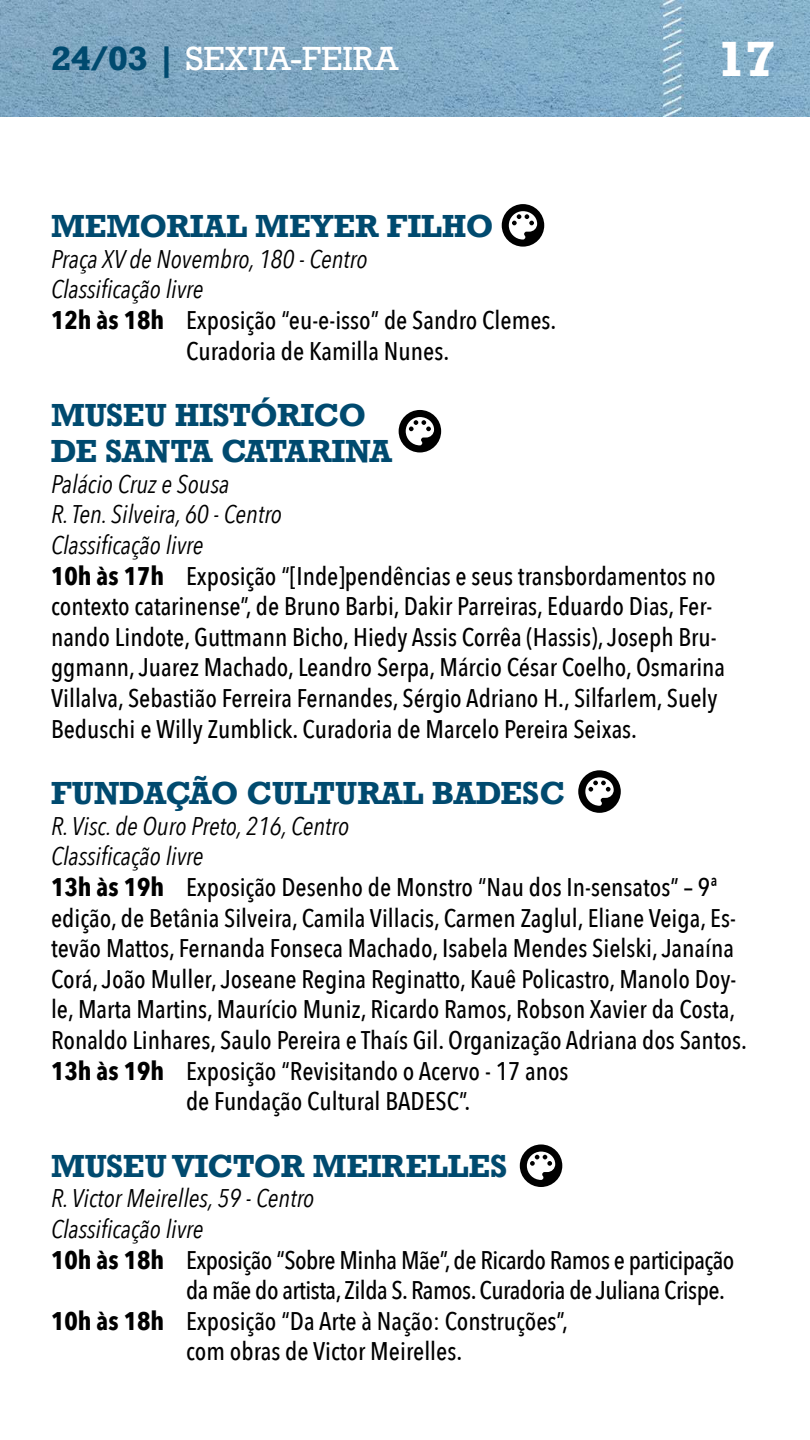
<style>
.page{position:relative;width:810px;height:1440px;background:#fff}
.page>*{position:absolute;margin:0;border:0;box-sizing:border-box;transform-origin:0 0}
.t1{font:700 46.5px "Rockwell";color:#fff}
.t2{font:31.5px "Rockwell";color:#fff}
.t3{font:700 30px "Rockwell";color:#004a6f}
.t4{font:700 30px/36px "Rockwell";letter-spacing:-.02em;color:#004a6f}
.t5{font:500 25.5px/30.6px "Avenir Next Condensed";color:#000}
.t6{font:italic 25.5px "Avenir Next Condensed";color:#000}
.t7{font:500 25.5px "Avenir Next Condensed";letter-spacing:-.02em;color:#000}
.s1{font-weight:700;color:#004a6f}
.s2{font-weight:700}
.s3{font-weight:400;font-style:italic}
</style>
<div class="page">
<img style="left:0;top:0;width:810px;height:117px">
<div style="left:502px;top:204px;width:42px;height:43px;background:#000;border-radius:50%"></div>
<svg style="left:509px;top:211px;width:28px;height:29px"></svg>
<div style="left:399px;top:410px;width:42px;height:42px;background:#000;border-radius:50%"></div>
<svg style="left:406px;top:417px;width:28px;height:28px"></svg>
<div style="left:578px;top:770px;width:43px;height:43px;background:#000;border-radius:50%"></div>
<svg style="left:585px;top:777px;width:29px;height:29px"></svg>
<div style="left:520px;top:1144px;width:42px;height:43px;background:#000;border-radius:50%"></div>
<svg style="left:527px;top:1152px;width:28px;height:28px"></svg>
<p class="t2" style="left:51px;top:40px;width:350px"><span class="s1">24/03 |</span> SEXTA-FEIRA</p>
<h1 class="t1" style="left:717px;top:29px;width:60px">17</h1>
<p class="t3" style="left:51px;top:207px;width:444px">MEMORIAL MEYER FILHO</p>
<p class="t6" style="left:51px;top:244px;width:318px">Praça XV de Novembro, 180 - Centro</p>
<p class="t6" style="left:51px;top:274px;width:154px">Classificação livre</p>
<p class="t5" style="left:51px;top:305px;width:507px"><span class="s2">12h às 18h</span> Exposição “eu-e-isso” de Sandro Clemes.</p>
<p class="t5" style="left:186px;top:335px;width:265px">Curadoria de Kamilla Nunes.</p>
<p class="t4" style="left:51px;top:397px;width:343px">MUSEU HISTÓRICO<br>DE SANTA CATARINA</p>
<p class="t5" style="left:51px;top:469px;width:676px"><span class="s3">Palácio Cruz e Sousa<br>R. Ten. Silveira, 60 - Centro<br>Classificação livre<br></span><span class="s2">10h às 17h</span> Exposição “[Inde]pendências e seus transbordamentos no contexto catarinense”, de Bruno Barbi, Dakir Parreiras, Eduardo Dias, Fer&shy;nando Lindote, Guttmann Bicho, Hiedy Assis Corrêa (Hassis), Joseph Bru&shy;ggmann, Juarez Machado, Leandro Serpa, Márcio César Coelho, Osmarina Villalva, Sebastião Ferreira Fernandes, Sérgio Adriano H., Silfarlem, Suely Beduschi e Willy Zumblick. Curadoria de Marcelo Pereira Seixas.</p>
<p class="t3" style="left:51px;top:774px;width:515px">FUNDAÇÃO CULTURAL BADESC</p>
<p class="t6" style="left:51px;top:811px;width:300px">R. Visc. de Ouro Preto, 216, Centro</p>
<p class="t6" style="left:51px;top:841px;width:154px">Classificação livre</p>
<p class="t5" style="left:51px;top:872px;width:668px"><span class="s2">13h às 19h</span> Exposição Desenho de Monstro “Nau dos In-sensatos” – 9ª</p>
<p class="t5" style="left:51px;top:902px;width:686px">edição, de Betânia Silveira, Camila Villacis, Carmen Zaglul, Eliane Veiga, Es-</p>
<p class="t5" style="left:51px;top:933px;width:684px">tevão Mattos, Fernanda Fonseca Machado, Isabela Mendes Sielski, Janaína</p>
<p class="t5" style="left:51px;top:964px;width:687px">Corá, João Muller, Joseane Regina Reginatto, Kauê Policastro, Manolo Doy-</p>
<p class="t5" style="left:51px;top:994px;width:686px">le, Marta Martins, Maurício Muniz, Ricardo Ramos, Robson Xavier da Costa,</p>
<p class="t5" style="left:51px;top:1025px;width:698px">Ronaldo Linhares, Saulo Pereira e Thaís Gil. Organização Adriana dos Santos.</p>
<p class="t5" style="left:51px;top:1055px;width:519px"><span class="s2">13h às 19h</span> Exposição “Revisitando o Acervo - 17 anos</p>
<p class="t5" style="left:186px;top:1086px;width:286px">de Fundação Cultural BADESC”.</p>
<p class="t3" style="left:51px;top:1147px;width:458px">MUSEU VICTOR MEIRELLES</p>
<p class="t6" style="left:51px;top:1183px;width:265px">R. Victor Meirelles, 59 - Centro</p>
<p class="t6" style="left:51px;top:1214px;width:154px">Classificação livre</p>
<p class="t7" style="left:51px;top:1244px;width:685px"><span class="s2">10h às 18h</span> Exposição “Sobre Minha Mãe”, de Ricardo Ramos e participação</p>
<p class="t7" style="left:186px;top:1275px;width:541px">da mãe do artista, Zilda S. Ramos. Curadoria de Juliana Crispe.</p>
<p class="t5" style="left:51px;top:1306px;width:518px"><span class="s2">10h às 18h</span> Exposição “Da Arte à Nação: Construções”,</p>
<p class="t5" style="left:186px;top:1336px;width:278px">com obras de Victor Meirelles.</p>
</div>
